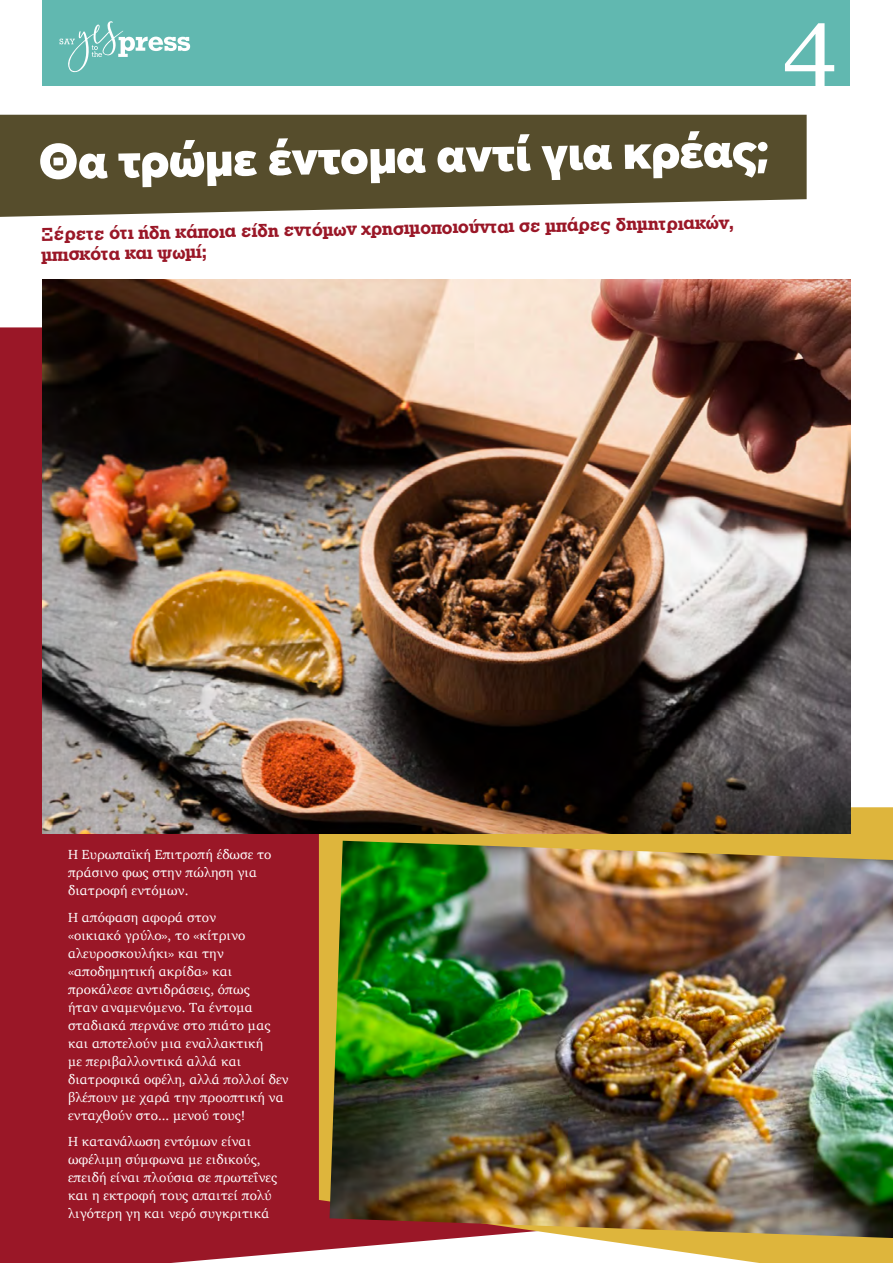
<style>
.page{position:relative;width:893px;height:1263px;background:#fff}
.page>*{position:absolute;margin:0;border:0;box-sizing:border-box;transform-origin:0 0}
.t1{font:97.5px "Georgia";color:#fff}
.t2{font:900 49.5px "Averta";color:#fff}
.t3{font:19.5px/20.2px "UB Rockwell Bold";color:#9a1727}
.t4{font:13.5px/18px "Charter";color:#fff}
</style>
<div class="page">
<div style="left:0;top:327px;width:319px;height:936px;background:#9a1727"></div>
<svg style="left:319px;top:807px;width:574px;height:456px;fill:#deb53c"></svg>
<div style="left:43px;top:0;width:807px;height:85px;background:#61b8b0"></div>
<svg style="left:60px;top:21px;width:130px;height:51px"></svg>
<svg style="left:0;top:115px;width:807px;height:102px;background:#645c3e"></svg>
<img style="left:43px;top:280px;width:807px;height:553px">
<img style="left:330px;top:841px;width:563px;height:397px">
<h2 class="t2" style="left:38px;top:130px;width:732px;rotate:-1deg">Θα τρώμε έντομα αντί για κρέας;</h2>
<h3 class="t3" style="left:41px;top:224px;width:694px;rotate:-1deg">Ξέρετε ότι ήδη κάποια είδη εντόμων χρησιμοποιούνται σε μπάρες δημητριακών, μπισκότα και ψωμί;</h3>
<h1 class="t1" style="left:783px;top:-29px;width:57px">4</h1>
<p class="t4" style="left:68px;top:846px;width:205px">Η Ευρωπαϊκή Επιτροπή έδωσε το πράσινο φως στην πώληση για διατροφή εντόμων.</p>
<p class="t4" style="left:68px;top:908px;width:222px">Η απόφαση αφορά στον<br>«οικιακό γρύλο», το «κίτρινο αλευροσκουλήκι» και την «αποδημητική ακρίδα» και προκάλεσε αντιδράσεις, όπως<br>ήταν αναμενόμενο. Τα έντομα σταδιακά περνάνε στο πιάτο μας και αποτελούν μια εναλλακτική<br>με περιβαλλοντικά αλλά και διατροφικά οφέλη, αλλά πολλοί δεν βλέπουν με χαρά την προοπτική να ενταχθούν στο... μενού τους!</p>
<p class="t4" style="left:68px;top:1133px;width:211px">Η κατανάλωση εντόμων είναι ωφέλιμη σύμφωνα με ειδικούς, επειδή είναι πλούσια σε πρωτεΐνες και η εκτροφή τους απαιτεί πολύ λιγότερη γη και νερό συγκριτικά</p>
</div>
